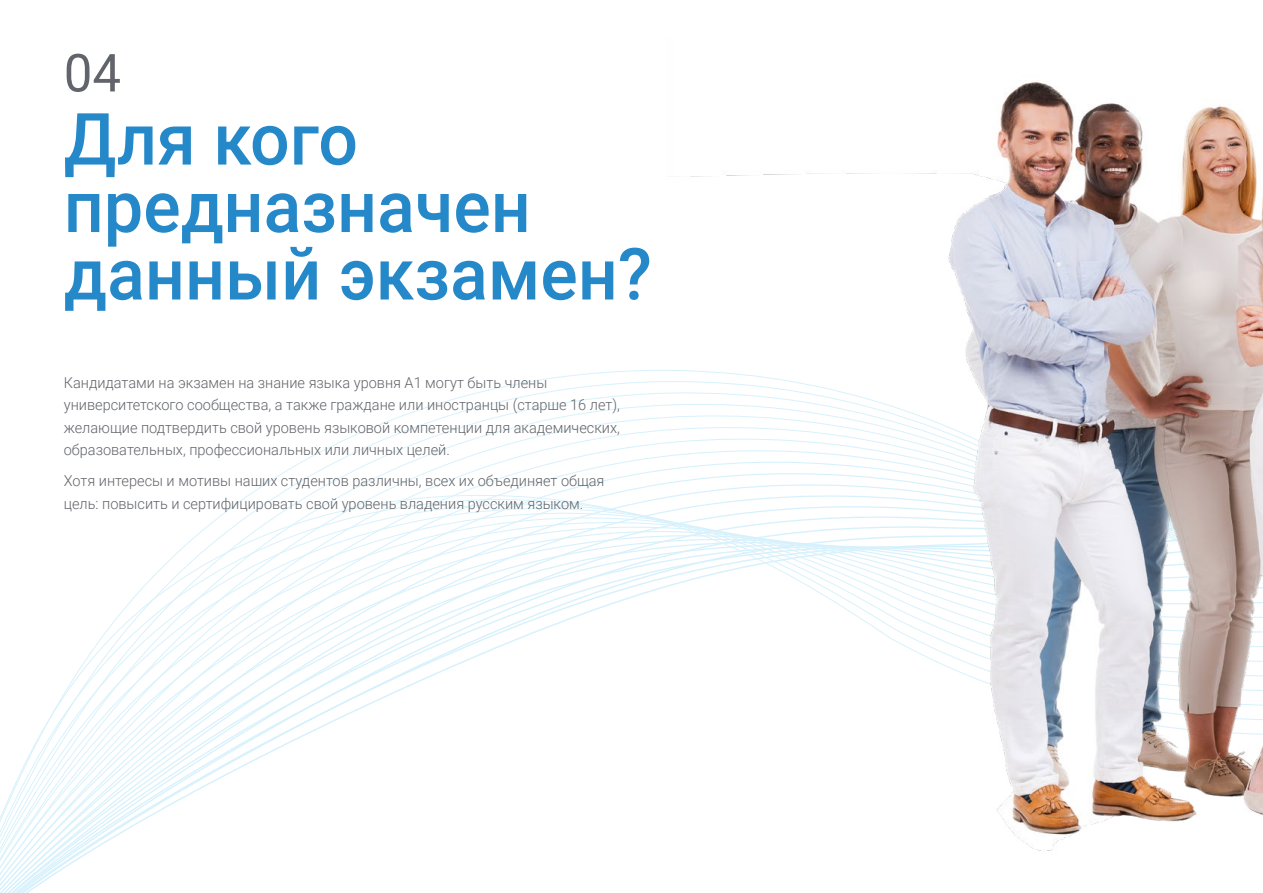
<style>
.page{position:relative;width:1263px;height:893px;background:#fff}
.page>*{position:absolute;margin:0;border:0;box-sizing:border-box;transform-origin:0 0}
.t1{font:500 72px/67.5px "Roboto";color:#2488c9}
.t2{font:52.5px "Roboto";color:#61646a}
.t3{font:300 15px/22.5px "Roboto";color:#61646a}
</style>
<div class="page">
<svg style="left:0;top:370px;width:668px;height:523px"></svg>
<img style="left:668px;top:81px;width:595px;height:770px">
<h2 class="t2" style="left:64px;top:36px;width:59px">04</h2>
<h1 class="t1" style="left:64px;top:103px;width:589px">Для кого предназначен данный экзамен?</h1>
<p class="t3" style="left:64px;top:370px;width:558px">Кандидатами на экзамен на знание языка уровня A1 могут быть члены университетского сообщества, а также граждане или иностранцы (старше 16 лет), желающие подтвердить свой уровень языковой компетенции для академических, образовательных, профессиональных или личных целей.</p>
<p class="t3" style="left:64px;top:469px;width:542px">Хотя интересы и мотивы наших студентов различны, всех их объединяет общая цель: повысить и сертифицировать свой уровень владения русским языком.</p>
</div>
